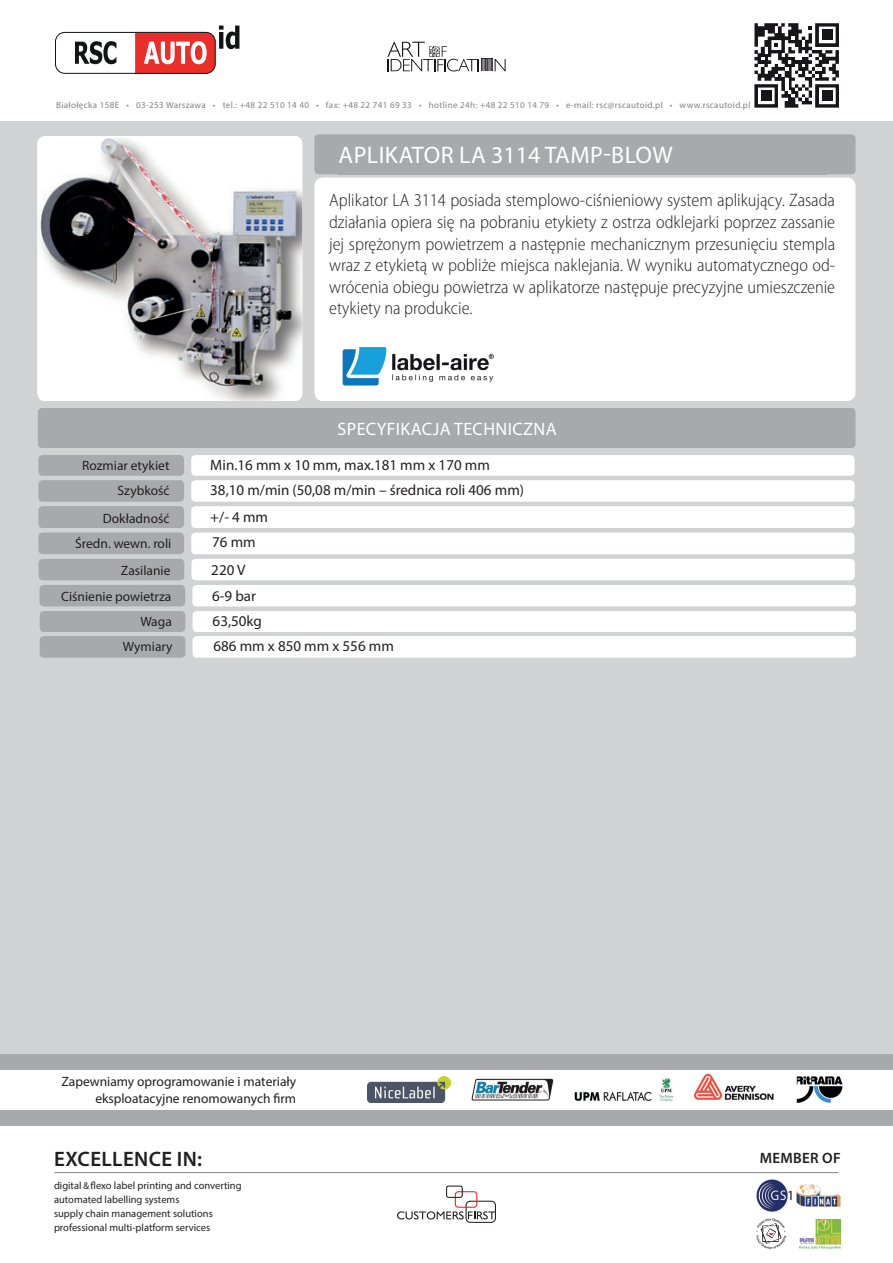
<style>
.page{position:relative;width:893px;height:1263px;background:#fff}
.page>*{position:absolute;margin:0;border:0;box-sizing:border-box;transform-origin:0 0}
.t1{font:24px "Myriad Pro";letter-spacing:.02em;color:#fff}
.t2{font:600 21px "Myriad Pro";letter-spacing:.02em;color:#231f20}
.t3{font:300 semi-condensed 18px/21.6px "Myriad Pro";color:#231f20;text-align:justify}
.t4{font:18px "Myriad Pro";letter-spacing:.02em;color:#fff}
.t5{font:15px/25.2px "Myriad Pro";color:#231f20}
.t6{font:600 15px "Myriad Pro";letter-spacing:.02em;color:#231f20}
.t7{font:13.5px/25px "Myriad Pro";color:#231f20;text-align:right}
.t8{font:10.5px "Myriad Pro";color:#231f20}
.t9{font:semi-condensed 10.05px "Myriad Pro";color:#231f20}
.t10{font:9px "Myriad Pro";letter-spacing:.04em;color:#808285}
</style>
<div class="page">
<div style="left:0;top:121px;width:893px;height:1004px;background:#d1d2d4"></div>
<img style="left:37px;top:136px;width:265px;height:265px">
<div style="left:0;top:1054px;width:892px;height:71px;background:#a8a9ad"></div>
<div style="left:38px;top:455px;width:146px;height:21px;background:#a8a9ad;border-radius:4px"></div>
<div style="left:38px;top:480px;width:146px;height:22px;background:#a8a9ad;border-radius:4px"></div>
<div style="left:39px;top:559px;width:145px;height:21px;background:#a8a9ad;border-radius:4px"></div>
<div style="left:40px;top:585px;width:145px;height:21px;background:#a8a9ad;border-radius:4px"></div>
<div style="left:38px;top:506px;width:146px;height:22px;background:#a8a9ad;border-radius:4px"></div>
<div style="left:40px;top:611px;width:145px;height:21px;background:#a8a9ad;border-radius:4px"></div>
<div style="left:38px;top:532px;width:146px;height:22px;background:#a8a9ad;border-radius:4px"></div>
<div style="left:40px;top:636px;width:145px;height:22px;background:#a8a9ad;border-radius:4px"></div>
<div style="left:314px;top:178px;width:541px;height:223px;background:#fff;border-radius:9px"></div>
<div style="left:38px;top:408px;width:817px;height:40px;background:#a8a9ad;border-radius:4px"></div>
<div style="left:314px;top:134px;width:541px;height:40px;background:#a8a9ad;border-radius:4px"></div>
<div style="left:0;top:1069px;width:893px;height:40px;background:#fff"></div>
<img style="left:471px;top:1079px;width:83px;height:21px">
<img style="left:367px;top:1076px;width:83px;height:27px">
<img style="left:574px;top:1077px;width:100px;height:25px">
<img style="left:694px;top:1073px;width:80px;height:27px">
<img style="left:796px;top:1076px;width:47px;height:27px">
<svg style="left:55px;top:26px;width:184px;height:48px"></svg>
<svg style="left:754px;top:23px;width:85px;height:85px"></svg>
<div style="left:822px;top:30px;width:10px;height:10px;background:#17151a"></div>
<div style="left:822px;top:91px;width:10px;height:10px;background:#17151a"></div>
<div style="left:761px;top:91px;width:10px;height:10px;background:#17151a"></div>
<svg style="left:387px;top:42px;width:119px;height:29px"></svg>
<svg style="left:397px;top:1185px;width:99px;height:38px"></svg>
<svg style="left:756px;top:1218px;width:30px;height:31px"></svg>
<img style="left:796px;top:1184px;width:44px;height:23px">
<img style="left:756px;top:1180px;width:36px;height:31px">
<img style="left:799px;top:1219px;width:41px;height:30px">
<hr style="left:55px;top:1172px;width:783px;height:1px;background:#808285">
<div style="left:191px;top:455px;width:664px;height:21px;background:#fff;border-radius:4px"></div>
<div style="left:191px;top:480px;width:664px;height:22px;background:#fff;border-radius:4px"></div>
<div style="left:191px;top:559px;width:664px;height:21px;background:#fff;border-radius:4px"></div>
<div style="left:192px;top:585px;width:664px;height:21px;background:#fff;border-radius:4px"></div>
<div style="left:191px;top:506px;width:664px;height:22px;background:#fff;border-radius:4px"></div>
<div style="left:193px;top:611px;width:663px;height:21px;background:#fff;border-radius:4px"></div>
<div style="left:191px;top:532px;width:664px;height:22px;background:#fff;border-radius:4px"></div>
<div style="left:193px;top:636px;width:663px;height:22px;background:#fff;border-radius:4px"></div>
<img style="left:342px;top:347px;width:152px;height:39px">
<p class="t10" style="left:56px;top:99px;width:696px">Białołęcka 158E • 03-253 Warszawa • tel.: +48 22 510 14 40 • fax: +48 22 741 69 33 • hotline 24h: +48 22 510 14 79 • e-mail: rsc@rscautoid.pl • www.rscautoid.pl</p>
<h1 class="t1" style="left:338px;top:140px;width:336px">APLIKATOR LA 3114 TAMP-BLOW</h1>
<p class="t3" style="left:329px;top:190px;width:508px">Aplikator LA 3114 posiada stemplowo-ciśnieniowy system aplikujący. Zasada działania opiera się na pobraniu etykiety z ostrza odklejarki poprzez zassanie jej sprężonym powietrzem a następnie mechanicznym przesunięciu stempla wraz z etykietą w pobliże miejsca naklejania. W wyniku automatycznego od&shy;wrócenia obiegu powietrza w aplikatorze następuje precyzyjne umieszczenie etykiety na produkcie.</p>
<p class="t4" style="left:337px;top:418px;width:221px">SPECYFIKACJA TECHNICZNA</p>
<p class="t7" style="left:82px;top:453px;width:89px">Rozmiar etykiet<br>Szybkość</p>
<p class="t5" style="left:210px;top:452px;width:315px">Min.16 mm x 10 mm, max.181 mm x 170 mm<br>38,10 m/min (50,08 m/min – średnica roli 406 mm)</p>
<p class="t7" style="left:103px;top:505px;width:68px">Dokładność</p>
<p class="t5" style="left:210px;top:504px;width:59px">+/- 4 mm</p>
<p class="t7" style="left:75px;top:530px;width:98px">Średn. wewn. roli</p>
<p class="t5" style="left:212px;top:530px;width:45px">76 mm</p>
<p class="t7" style="left:61px;top:557px;width:112px;line-height:26.1px">Zasilanie<br>Ciśnienie powietrza</p>
<p class="t5" style="left:211px;top:556px;width:46px;line-height:26.1px">220 V<br>6-9 bar</p>
<p class="t7" style="left:140px;top:609px;width:33px">Waga</p>
<p class="t5" style="left:213px;top:608px;width:51px">63,50kg</p>
<p class="t7" style="left:123px;top:634px;width:51px">Wymiary</p>
<p class="t5" style="left:213px;top:633px;width:182px">686 mm x 850 mm x 556 mm</p>
<p class="t7" style="left:61px;top:1073px;width:236px;line-height:16.2px">Zapewniamy oprogramowanie i materiały eksploatacyjne renomowanych firm</p>
<p class="t2" style="left:54px;top:1145px;width:150px">EXCELLENCE IN:</p>
<p class="t8" style="left:54px;top:1193px;width:127px">automated labelling systems</p>
<p class="t8" style="left:54px;top:1221px;width:158px">professional multi-platform services</p>
<p class="t8" style="left:54px;top:1179px;width:189px">digital flexo label printing and converting</p>
<p class="t9" style="left:83px;top:1180px;width:7px">&amp;</p>
<p class="t8" style="left:54px;top:1207px;width:160px">supply chain management solutions</p>
<p class="t6" style="left:760px;top:1149px;width:82px">MEMBER OF</p>
</div>
